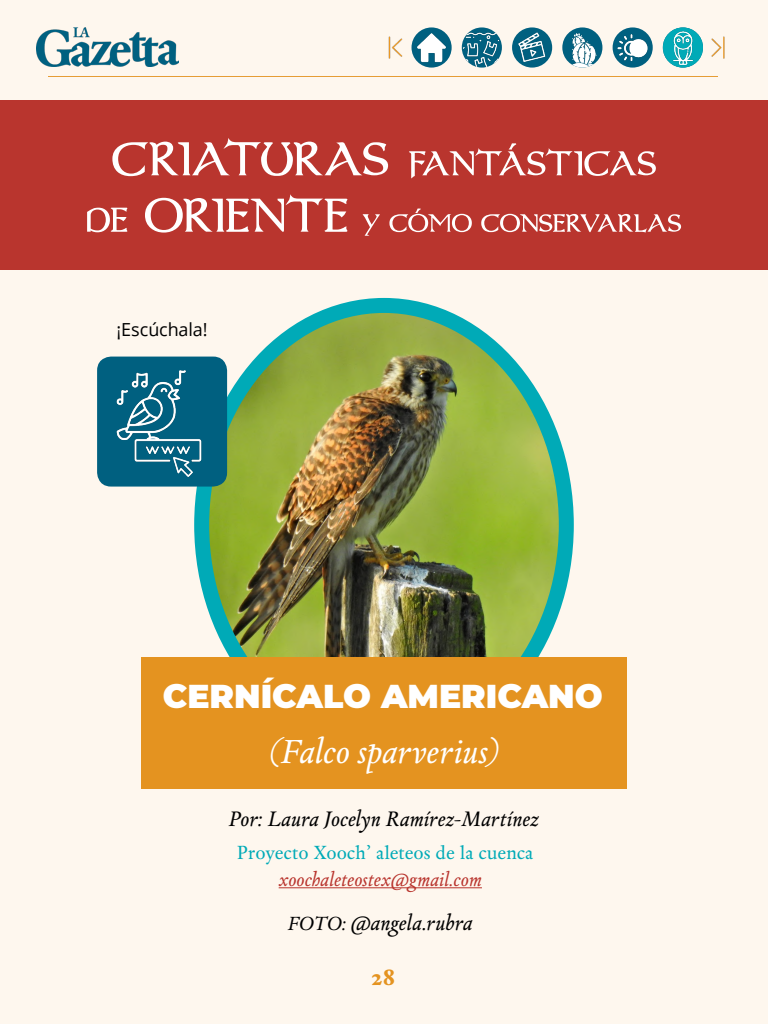
<style>
.page{position:relative;width:768px;height:1024px;background:#fef7ee}
.page>*{position:absolute;margin:0;border:0;box-sizing:border-box;transform-origin:0 0}
.t1{font:italic 35px "Espinosa Nova Pro";letter-spacing:-.01em;color:#fff}
.t2{font:900 33px "Montserrat";color:#fff}
.t3{font:700 25px "Espinosa Nova Pro";color:#e49320}
.t4{font:italic 22px "Espinosa Nova Pro";letter-spacing:-.005em;color:#000}
.t5{font:20px "Espinosa Nova Pro";letter-spacing:-.005em;color:#00aab7}
.t6{font:italic 20px "Espinosa Nova Pro";letter-spacing:-.005em;color:#b9352e}
.t7{font:18px "Open Sans";letter-spacing:-.005em;color:#000}
.s1{font-size:20px}
</style>
<div class="page">
<img style="left:37px;top:28px;width:141px;height:39px">
<hr style="left:48px;top:76px;width:670px;height:1px;background:#e49320">
<img style="left:412px;top:27px;width:40px;height:41px;border-radius:20px">
<img style="left:462px;top:28px;width:40px;height:40px">
<svg style="left:512px;top:27px;width:40px;height:41px"></svg>
<img style="left:512px;top:28px;width:37px;height:37px">
<img style="left:562px;top:27px;width:40px;height:41px;border-radius:20px">
<img style="left:613px;top:27px;width:40px;height:41px;border-radius:20px">
<img style="left:711px;top:36px;width:14px;height:23px">
<img style="left:388px;top:36px;width:15px;height:23px">
<img style="left:207px;top:305px;width:359px;height:352px">
<div style="left:194px;top:298px;width:380px;height:454px;border:15px solid #00aab7;border-radius:50%"></div>
<div style="left:0;top:101px;width:768px;height:169px;background:#b9352e"></div>
<svg style="left:87px;top:194px;width:594px;height:42px"></svg>
<svg style="left:112px;top:138px;width:544px;height:41px"></svg>
<hr style="left:279px;top:887px;width:203px;height:1px;background:#b9352e">
<div style="left:141px;top:657px;width:486px;height:132px;background:#e49320"></div>
<div style="left:97px;top:357px;width:130px;height:130px;background:#006080;border-radius:14px"></div>
<img style="left:99px;top:370px;width:103px;height:113px">
<img style="left:663px;top:27px;width:40px;height:41px;border-radius:20px">
<p class="t7" style="left:117px;top:317px;width:93px">¡Escúchala!</p>
<h2 class="t2" style="left:163px;top:671px;width:441px">CERNÍCALO AMERICANO</h2>
<h1 class="t1" style="left:269px;top:732px;width:232px">(Falco sparverius)</h1>
<p class="t4" style="left:229px;top:806px;width:312px">Por: Laura Jocelyn Ramírez-Martínez</p>
<p class="t5" style="left:237px;top:841px;width:298px">Proyecto Xooch’ aleteos de la cuenca</p>
<p class="t6" style="left:279px;top:868px;width:205px">xoochaleteostex@gmail.com</p>
<p class="t4" style="left:288px;top:911px;width:187px"><span class="s1">FOTO:</span> @angela.rubra</p>
<p class="t3" style="left:371px;top:963px;width:25px">28</p>
</div>
